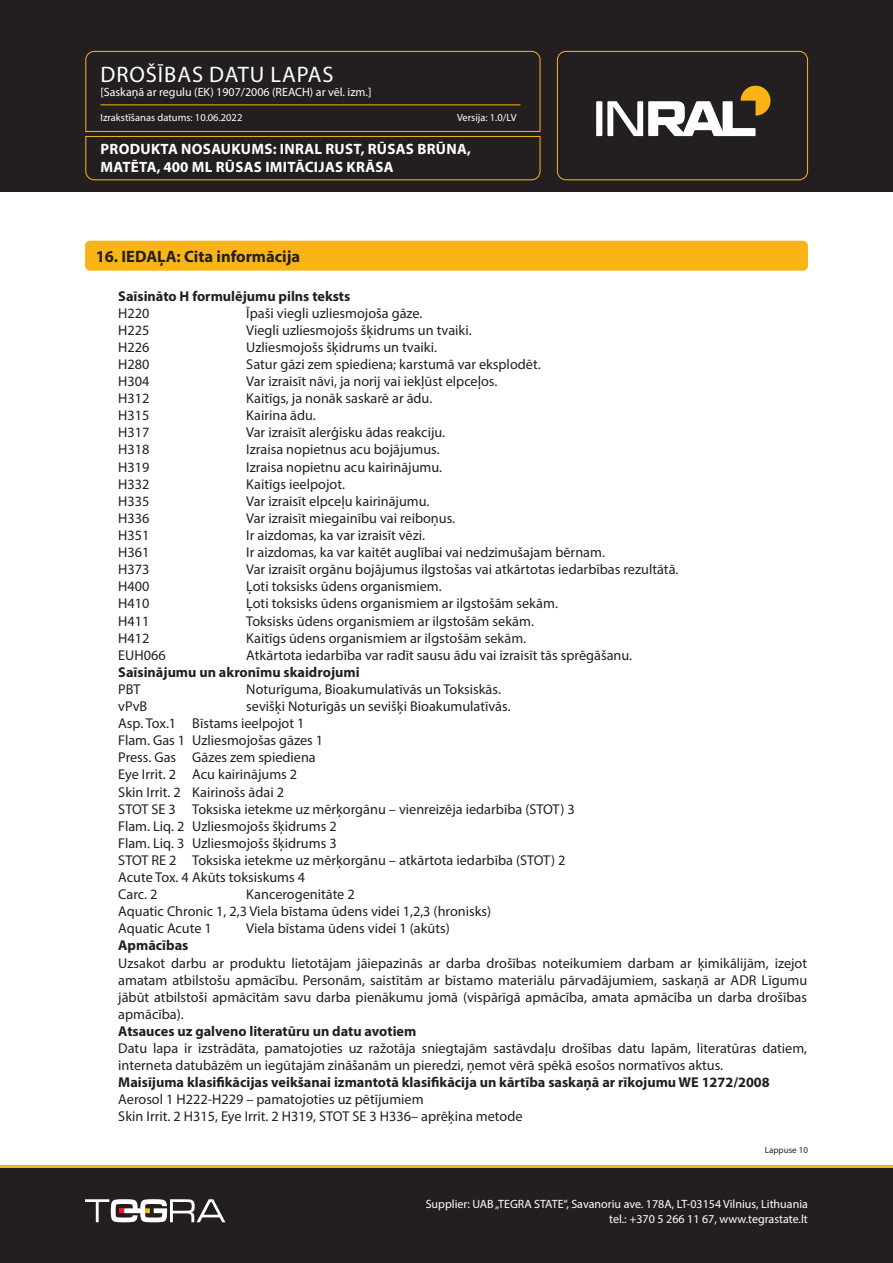
<style>
.page{position:relative;width:893px;height:1263px;background:#fff}
.page>*{position:absolute;margin:0;border:0;box-sizing:border-box;transform-origin:0 0}
.t1{font:22.5px "Myriad Pro";letter-spacing:.04em;color:#fff}
.Skyrius_baltas{font:700 16.5px "Myriad Pro";color:#231f20}
.t2{font:700 15px/18px "Myriad Pro";letter-spacing:.02em;color:#fff}
.Tekstas_paprastas_Bold{font:14.25px/17.1px "Myriad Pro";color:#231f20;text-align:justify}
.Tekstas_paprastas_Bold-2{font:700 14.25px "Myriad Pro";color:#231f20}
.t3{font:12px/14.4px "Myriad Pro";color:#fff;text-align:right}
.t4{font:10.5px "Myriad Pro";color:#fff}
.t5{font:9px "Myriad Pro";color:#231f20}
</style>
<div class="page">
<div style="left:0;top:1165px;width:893px;height:98px;background:#231f20"></div>
<div style="left:0;top:0;width:893px;height:191px;background:#231f20"></div>
<svg style="left:85px;top:51px;width:456px;height:130px"></svg>
<div style="left:557px;top:51px;width:251px;height:129px;border:1px solid #fbb416;border-radius:9px"></div>
<hr style="left:100px;top:104px;width:420px;height:1px;background:#fbb416">
<svg style="left:85px;top:1199px;width:140px;height:23px"></svg>
<div style="left:596px;top:101px;width:6px;height:35px;background:#fff"></div>
<svg style="left:607px;top:86px;width:163px;height:50px"></svg>
<hr style="left:0;top:1165px;width:893px;height:2px;background:#fbb416">
<div style="left:85px;top:241px;width:723px;height:30px;background:#fbb416;border-radius:5px"></div>
<h1 class="t1" style="left:101px;top:60px;width:234px">DROŠĪBAS DATU LAPAS</h1>
<p class="t3" style="left:100px;top:85px;width:273px">[Saskaņā ar regulu (EK) 1907/2006 (REACH) ar vēl. izm.]</p>
<p class="t4" style="left:100px;top:111px;width:144px">Izrakstīšanas datums: 10.06.2022</p>
<p class="t4" style="left:457px;top:111px;width:61px">Versija: 1.0/LV</p>
<p class="t2" style="left:101px;top:139px;width:372px">PRODUKTA NOSAUKUMS: INRAL RUST, RŪSAS BRŪNA,<br>MATĒTA, 400 ML RŪSAS IMITĀCIJAS KRĀSA</p>
<p class="Skyrius_baltas" style="left:96px;top:246px;width:206px">16. IEDAĻA: Cita informācija</p>
<p class="Tekstas_paprastas_Bold-2" style="left:118px;top:286px;width:234px">Saīsināto H formulējumu pilns teksts</p>
<p class="Tekstas_paprastas_Bold" style="left:118px;top:304px;width:33px">H220</p>
<p class="Tekstas_paprastas_Bold" style="left:246px;top:304px;width:178px">Īpaši viegli uzliesmojoša gāze.</p>
<p class="Tekstas_paprastas_Bold" style="left:118px;top:321px;width:33px">H225</p>
<p class="Tekstas_paprastas_Bold" style="left:246px;top:321px;width:227px">Viegli uzliesmojošs šķidrums un tvaiki.</p>
<p class="Tekstas_paprastas_Bold" style="left:118px;top:338px;width:33px">H226</p>
<p class="Tekstas_paprastas_Bold" style="left:246px;top:338px;width:192px">Uzliesmojošs šķidrums un tvaiki.</p>
<p class="Tekstas_paprastas_Bold" style="left:118px;top:355px;width:33px">H280</p>
<p class="Tekstas_paprastas_Bold" style="left:246px;top:355px;width:296px">Satur gāzi zem spiediena; karstumā var eksplodēt.</p>
<p class="Tekstas_paprastas_Bold" style="left:118px;top:372px;width:33px">H304</p>
<p class="Tekstas_paprastas_Bold" style="left:246px;top:372px;width:253px">Var izraisīt nāvi, ja norij vai iekļūst elpceļos.</p>
<p class="Tekstas_paprastas_Bold" style="left:118px;top:390px;width:33px">H312</p>
<p class="Tekstas_paprastas_Bold" style="left:246px;top:390px;width:187px">Kaitīgs, ja nonāk saskarē ar ādu.</p>
<p class="Tekstas_paprastas_Bold" style="left:118px;top:407px;width:33px">H315</p>
<p class="Tekstas_paprastas_Bold" style="left:246px;top:407px;width:71px">Kairina ādu.</p>
<p class="Tekstas_paprastas_Bold" style="left:118px;top:424px;width:33px">H317</p>
<p class="Tekstas_paprastas_Bold" style="left:246px;top:424px;width:200px">Var izraisīt alerģisku ādas reakciju.</p>
<p class="Tekstas_paprastas_Bold" style="left:118px;top:441px;width:33px">H318</p>
<p class="Tekstas_paprastas_Bold" style="left:246px;top:441px;width:195px">Izraisa nopietnus acu bojājumus.</p>
<p class="Tekstas_paprastas_Bold" style="left:118px;top:458px;width:33px">H319</p>
<p class="Tekstas_paprastas_Bold" style="left:246px;top:458px;width:197px">Izraisa nopietnu acu kairinājumu.</p>
<p class="Tekstas_paprastas_Bold" style="left:118px;top:475px;width:33px">H332</p>
<p class="Tekstas_paprastas_Bold" style="left:246px;top:475px;width:100px">Kaitīgs ieelpojot.</p>
<p class="Tekstas_paprastas_Bold" style="left:118px;top:492px;width:33px">H335</p>
<p class="Tekstas_paprastas_Bold" style="left:246px;top:492px;width:185px">Var izraisīt elpceļu kairinājumu.</p>
<p class="Tekstas_paprastas_Bold" style="left:118px;top:509px;width:33px">H336</p>
<p class="Tekstas_paprastas_Bold" style="left:246px;top:509px;width:210px">Var izraisīt miegainību vai reiboņus.</p>
<p class="Tekstas_paprastas_Bold" style="left:118px;top:526px;width:33px">H351</p>
<p class="Tekstas_paprastas_Bold" style="left:246px;top:526px;width:180px">Ir aizdomas, ka var izraisīt vēzi.</p>
<p class="Tekstas_paprastas_Bold" style="left:118px;top:543px;width:33px">H361</p>
<p class="Tekstas_paprastas_Bold" style="left:246px;top:543px;width:360px">Ir aizdomas, ka var kaitēt auglībai vai nedzimušajam bērnam.</p>
<p class="Tekstas_paprastas_Bold" style="left:118px;top:561px;width:33px">H373</p>
<p class="Tekstas_paprastas_Bold" style="left:246px;top:561px;width:434px">Var izraisīt orgānu bojājumus ilgstošas vai atkārtotas iedarbības rezultātā.</p>
<p class="Tekstas_paprastas_Bold" style="left:118px;top:578px;width:33px">H400</p>
<p class="Tekstas_paprastas_Bold" style="left:246px;top:578px;width:197px">Ļoti toksisks ūdens organismiem.</p>
<p class="Tekstas_paprastas_Bold" style="left:118px;top:595px;width:33px">H410</p>
<p class="Tekstas_paprastas_Bold" style="left:246px;top:595px;width:313px">Ļoti toksisks ūdens organismiem ar ilgstošām sekām.</p>
<p class="Tekstas_paprastas_Bold" style="left:118px;top:612px;width:33px">H411</p>
<p class="Tekstas_paprastas_Bold" style="left:246px;top:612px;width:289px">Toksisks ūdens organismiem ar ilgstošām sekām.</p>
<p class="Tekstas_paprastas_Bold" style="left:118px;top:629px;width:33px">H412</p>
<p class="Tekstas_paprastas_Bold" style="left:246px;top:629px;width:281px">Kaitīgs ūdens organismiem ar ilgstošām sekām.</p>
<p class="Tekstas_paprastas_Bold" style="left:118px;top:646px;width:49px">EUH066</p>
<p class="Tekstas_paprastas_Bold" style="left:246px;top:646px;width:387px">Atkārtota iedarbība var radīt sausu ādu vai izraisīt tās sprēgāšanu.</p>
<p class="Tekstas_paprastas_Bold-2" style="left:118px;top:663px;width:243px">Saīsinājumu un akronīmu skaidrojumi</p>
<p class="Tekstas_paprastas_Bold" style="left:118px;top:680px;width:24px">PBT</p>
<p class="Tekstas_paprastas_Bold" style="left:246px;top:680px;width:256px">Noturīguma, Bioakumulatīvās un Toksiskās.</p>
<p class="Tekstas_paprastas_Bold" style="left:118px;top:697px;width:31px">vPvB</p>
<p class="Tekstas_paprastas_Bold" style="left:246px;top:697px;width:266px">sevišķi Noturīgās un sevišķi Bioakumulatīvās.</p>
<p class="Tekstas_paprastas_Bold" style="left:118px;top:714px;width:188px">Asp. Tox.1 Bīstams ieelpojot 1</p>
<p class="Tekstas_paprastas_Bold" style="left:118px;top:732px;width:206px">Flam. Gas 1 Uzliesmojošas gāzes 1</p>
<p class="Tekstas_paprastas_Bold" style="left:118px;top:749px;width:199px">Press. Gas Gāzes zem spiediena</p>
<p class="Tekstas_paprastas_Bold" style="left:118px;top:766px;width:180px">Eye Irrit. 2 Acu kairinājums 2</p>
<p class="Tekstas_paprastas_Bold" style="left:118px;top:783px;width:167px">Skin Irrit. 2 Kairinošs ādai 2</p>
<p class="Tekstas_paprastas_Bold" style="left:118px;top:800px;width:458px">STOT SE 3 Toksiska ietekme uz mērķorgānu – vienreizēja iedarbība (STOT) 3</p>
<p class="Tekstas_paprastas_Bold" style="left:118px;top:817px;width:220px">Flam. Liq. 2 Uzliesmojošs šķidrums 2</p>
<p class="Tekstas_paprastas_Bold" style="left:118px;top:834px;width:220px">Flam. Liq. 3 Uzliesmojošs šķidrums 3</p>
<p class="Tekstas_paprastas_Bold" style="left:118px;top:851px;width:449px">STOT RE 2 Toksiska ietekme uz mērķorgānu – atkārtota iedarbība (STOT) 2</p>
<p class="Tekstas_paprastas_Bold" style="left:118px;top:868px;width:188px">Acute Tox. 4 Akūts toksiskums 4</p>
<p class="Tekstas_paprastas_Bold" style="left:118px;top:885px;width:41px">Carc. 2</p>
<p class="Tekstas_paprastas_Bold" style="left:246px;top:885px;width:110px">Kancerogenitāte 2</p>
<p class="Tekstas_paprastas_Bold" style="left:118px;top:903px;width:374px">Aquatic Chronic 1, 2,3 Viela bīstama ūdens videi 1,2,3 (hronisks)</p>
<p class="Tekstas_paprastas_Bold" style="left:118px;top:920px;width:95px">Aquatic Acute 1</p>
<p class="Tekstas_paprastas_Bold" style="left:246px;top:920px;width:205px">Viela bīstama ūdens videi 1 (akūts)</p>
<p class="Tekstas_paprastas_Bold-2" style="left:118px;top:936px;width:72px">Apmācības</p>
<p class="Tekstas_paprastas_Bold" style="left:118px;top:954px;width:690px">Uzsakot darbu ar produktu lietotājam jāiepazinās ar darba drošības noteikumiem darbam ar ķimikālijām, izejot amatam atbilstošu apmācību. Personām, saistītām ar bīstamo materiālu pārvadājumiem, saskaņā ar ADR Līgumu jābūt atbilstoši apmācītām savu darba pienākumu jomā (vispārīgā apmācība, amata apmācība un darba drošības apmācība).</p>
<p class="Tekstas_paprastas_Bold-2" style="left:118px;top:1022px;width:300px">Atsauces uz galveno literatūru un datu avotiem</p>
<p class="Tekstas_paprastas_Bold" style="left:118px;top:1039px;width:690px">Datu lapa ir izstrādāta, pamatojoties uz ražotāja sniegtajām sastāvdaļu drošības datu lapām, literatūras datiem, interneta datubāzēm un iegūtajām zināšanām un pieredzi, ņemot vērā spēkā esošos normatīvos aktus.</p>
<p class="Tekstas_paprastas_Bold-2" style="left:118px;top:1073px;width:653px">Maisījuma klasifikācijas veikšanai izmantotā klasifikācija un kārtība saskaņā ar rīkojumu WE 1272/2008</p>
<p class="Tekstas_paprastas_Bold" style="left:118px;top:1091px;width:307px">Aerosol 1 H222-H229 – pamatojoties uz pētījumiem</p>
<p class="Tekstas_paprastas_Bold" style="left:118px;top:1108px;width:406px">Skin Irrit. 2 H315, Eye Irrit. 2 H319, STOT SE 3 H336– aprēķina metode</p>
<p class="t5" style="left:765px;top:1144px;width:45px">Lappuse 10</p>
<p class="t3" style="left:426px;top:1197px;width:384px">Supplier: UAB „TEGRA STATE“, Savanoriu ave. 178A, LT-03154 Vilnius, Lithuania tel.: +370 5 266 11 67, www.tegrastate.lt</p>
</div>
